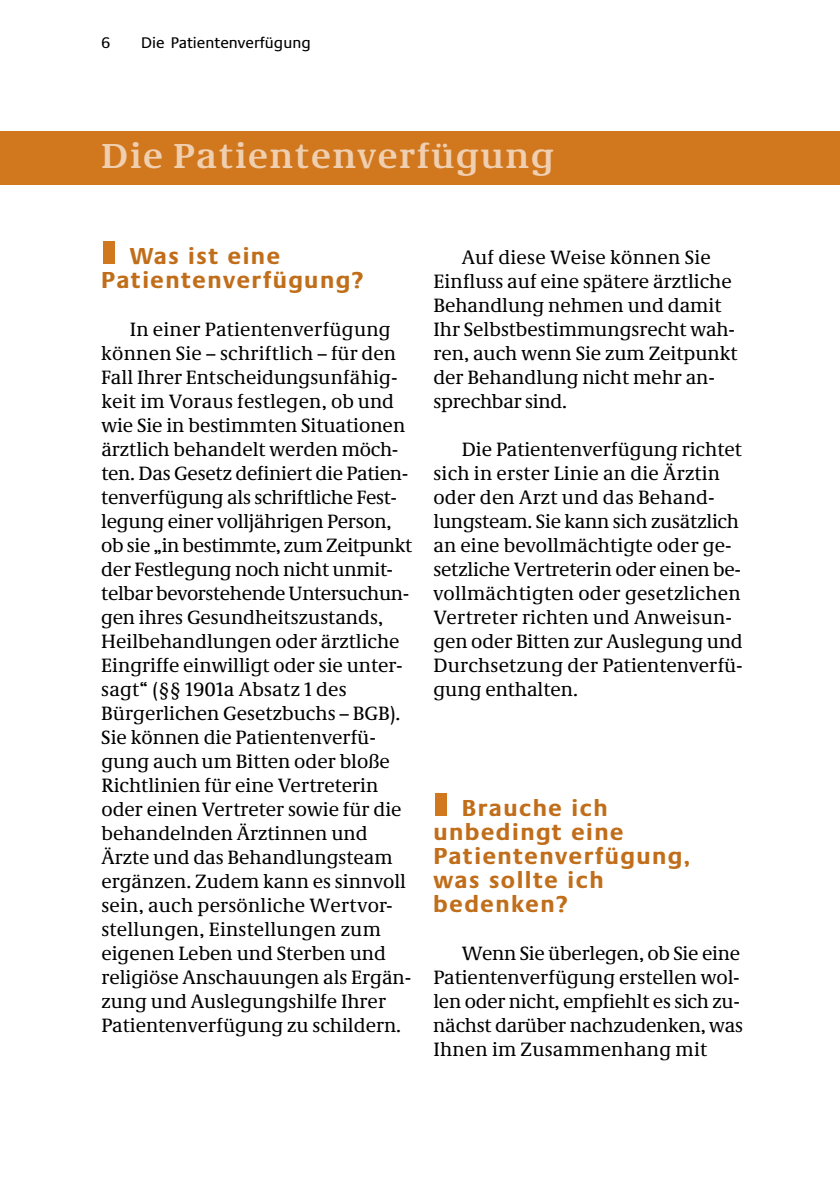
<style>
.page{position:relative;width:840px;height:1191px;background:#fff}
.page>*{position:absolute;margin:0;border:0;box-sizing:border-box;transform-origin:0 0}
.t1{font:700 36px "Neue Demos";letter-spacing:.045em;color:#efcfb0}
.t2{font:700 24px/24px "Neue Praxis";letter-spacing:.06em;color:#c16e1b}
.t3{font:20px/24px "Neue Demos";color:#000}
.t4{font:16px "Neue Praxis";color:#000}
</style>
<div class="page">
<div style="left:0;top:132px;width:839px;height:53px;background:#d1771d"></div>
<div style="left:103px;top:241px;width:12px;height:23px;background:#d1771d"></div>
<div style="left:435px;top:793px;width:11px;height:23px;background:#d1771d"></div>
<p class="t4" style="left:101px;top:37px;width:11px">6</p>
<p class="t4" style="left:141px;top:37px;width:171px">Die Patientenverfügung</p>
<h1 class="t1" style="left:101px;top:143px;width:454px">Die Patientenverfügung</h1>
<p class="t2" style="left:101px;top:246px;width:264px;text-indent:28px">Was ist eine<br>Patientenverfügung?</p>
<p class="t3" style="left:101px;top:319px;width:312px;text-indent:28px">In einer Patientenverfügung können Sie – schriftlich – für den Fall Ihrer Entscheidungsunfähig&shy;keit im Voraus festlegen, ob und wie Sie in bestimmten Situationen ärztlich behandelt werden möch&shy;ten. Das Gesetz definiert die Patien&shy;tenverfügung als schriftliche Fest&shy;legung einer volljährigen Person, ob sie „in bestimmte, zum Zeitpunkt der Festlegung noch nicht unmit&shy;telbar bevorstehende Untersuchun&shy;gen ihres Gesundheitszustands, Heilbehandlungen oder ärztliche Eingriffe einwilligt oder sie unter&shy;sagt“ (§§ 1901a Absatz 1 des Bürgerlichen Gesetzbuchs – BGB).<br>Sie können die Patientenverfü&shy;gung auch um Bitten oder bloße Richtlinien für eine Vertreterin oder einen Vertreter sowie für die behandelnden Ärztinnen und Ärzte und das Behandlungsteam ergänzen. Zudem kann es sinnvoll sein, auch persönliche Wertvor&shy;stellungen, Einstellungen zum eigenen Leben und Sterben und religiöse Anschauungen als Ergän&shy;zung und Auslegungshilfe Ihrer Patientenverfügung zu schildern.</p>
<p class="t3" style="left:433px;top:247px;width:305px;text-indent:28px">Auf diese Weise können Sie<br>Einfluss auf eine spätere ärztliche<br>Behandlung nehmen und damit<br>Ihr Selbstbestimmungsrecht wah&shy;ren, auch wenn Sie zum Zeitpunkt der Behandlung nicht mehr an&shy;sprechbar sind.</p>
<p class="t3" style="left:433px;top:439px;width:311px;text-indent:28px">Die Patientenverfügung richtet sich in erster Linie an die Ärztin oder den Arzt und das Behand&shy;lungsteam. Sie kann sich zusätzlich an eine bevollmächtigte oder ge&shy;setzliche Vertreterin oder einen be&shy;vollmächtigten oder gesetzlichen<br>Vertreter richten und Anweisun&shy;gen oder Bitten zur Auslegung und<br>Durchsetzung der Patientenverfü&shy;gung enthalten.</p>
<p class="t2" style="left:433px;top:798px;width:258px;text-indent:28px">Brauche ich unbedingt eine<br>Patientenverfügung, was sollte ich bedenken?</p>
<p class="t3" style="left:433px;top:943px;width:311px;text-indent:28px">Wenn Sie überlegen, ob Sie eine<br>Patientenverfügung erstellen wol&shy;len oder nicht, empfiehlt es sich zu&shy;nächst darüber nachzudenken, was<br>Ihnen im Zusammenhang mit</p>
</div>
